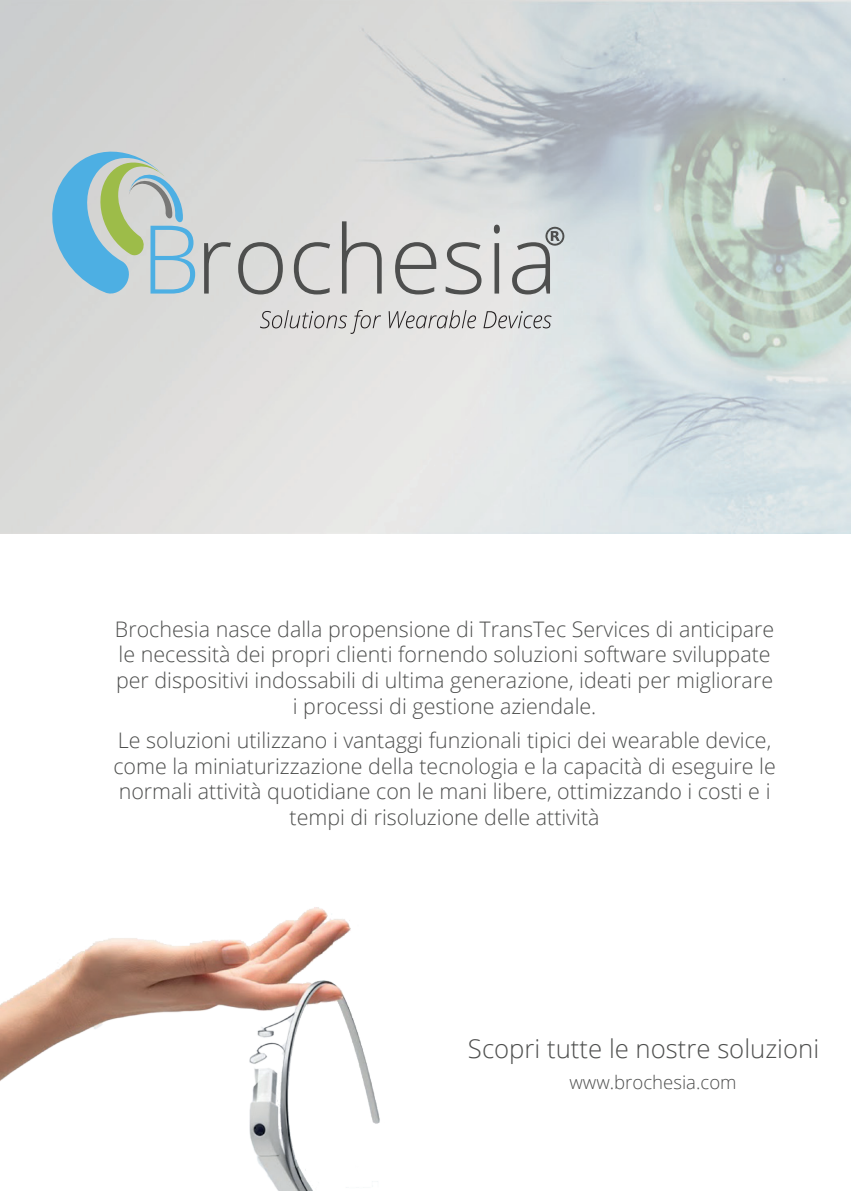
<style>
.page{position:relative;width:851px;height:1191px;background:#fff}
.page>*{position:absolute;margin:0;border:0;box-sizing:border-box;transform-origin:0 0}
.t1{font:300 95px "Open Sans";color:#4e4f4e}
.t2{font:300 25.8px "Open Sans";color:#4e4f4e}
.t3{font:300 21.4px/25.8px "Open Sans";color:#4e4f4e;text-align:center}
.t4{font:300 18.6px "Open Sans";color:#4e4f4e}
.s1{color:#4dafe3}
</style>
<div class="page">
<img style="left:0;top:0;width:850px;height:533px">
<svg style="left:260px;top:310px;width:121px;height:24px;background:#c9c8c7"></svg>
<svg style="left:388px;top:310px;width:88px;height:18px;background:#c0bebe"></svg>
<svg style="left:483px;top:311px;width:68px;height:17px"></svg>
<img style="left:0;top:907px;width:380px;height:284px">
<svg style="left:35px;top:141px;width:148px;height:155px;background:#acc8cb"></svg>
<svg style="left:545px;top:227px;width:19px;height:19px"></svg>
<h1 class="t1" style="left:141px;top:194px;width:418px"><span class="s1">B</span>rochesia</h1>
<p class="t3" style="left:115px;top:615px;width:660px">Brochesia nasce dalla propensione di TransTec Services di anticipare le necessità dei propri clienti fornendo soluzioni software sviluppate per dispositivi indossabili di ultima generazione, ideati per migliorare i processi di gestione aziendale.</p>
<p class="t3" style="left:113px;top:726px;width:664px">Le soluzioni utilizzano i vantaggi funzionali tipici dei wearable device, come la miniaturizzazione della tecnologia e la capacità di eseguire le normali attività quotidiane con le mani libere, ottimizzando i costi e i tempi di risoluzione delle attività</p>
<p class="t2" style="left:468px;top:1030px;width:352px">Scopri tutte le nostre soluzioni</p>
<p class="t4" style="left:569px;top:1069px;width:169px">www.brochesia.com</p>
</div>
